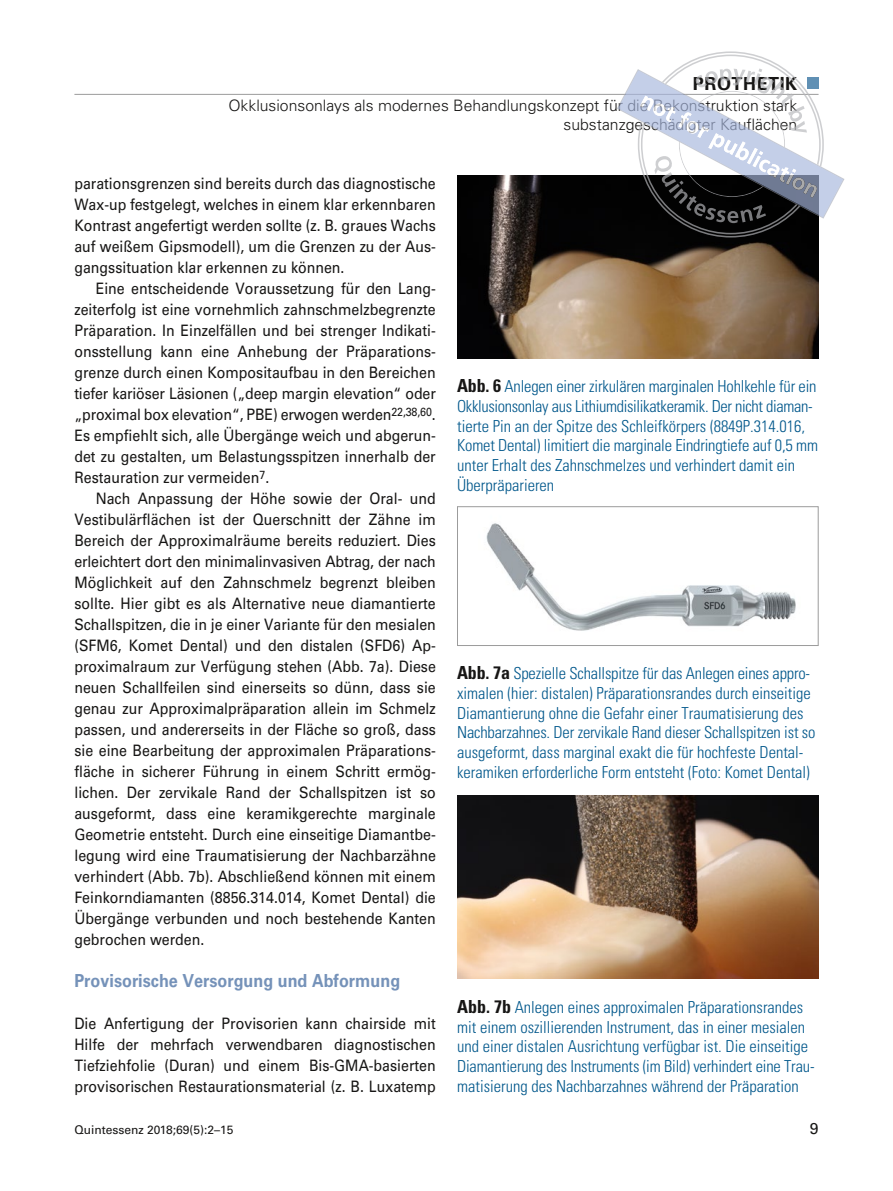
<style>
.page{position:relative;width:893px;height:1191px;background:#fff}
.page>*{position:absolute;margin:0;border:0;box-sizing:border-box;transform-origin:0 0}
.t1{font:700 18px "Univers LT Std";color:#7592b9;scale:.9 1}
.t2{font:700 18px "Univers LT Std";letter-spacing:.03em;color:#171615}
.t3{font:300 condensed 16.5px/19.8px "Univers LT Std";color:#00578b}
.t4{font:15.75px/21px "Univers LT Std";color:#171615;text-align:justify;scale:.9 1}
.t5{font:300 15.75px/18.9px "Univers LT Std";color:#171615;text-align:right}
.t6{font:15.75px "Univers LT Std";color:#171615}
.t7{font:12px "Univers LT Std";color:#171615}
.s1{font-weight:700;font-size:18px;color:#171615}
</style>
<div class="page">
<hr style="left:74px;top:94px;width:745px;height:1px;background:#9c9c9c">
<img style="left:457px;top:175px;width:362px;height:183px">
<img style="left:486px;top:523px;width:310px;height:108px">
<div style="left:457px;top:506px;width:362px;height:140px;border:1px solid #9c9c9c"></div>
<img style="left:457px;top:796px;width:362px;height:182px">
<svg style="left:617px;top:51px;width:227px;height:186px"></svg>
<p class="t2" style="left:693px;top:73px;width:106px">PROTHETIK</p>
<p class="t5" style="left:228px;top:96px;width:570px">Okklusionsonlays als modernes Behandlungskonzept für die Rekonstruktion stark substanzgeschädigter Kauflächen</p>
<p class="t4" style="left:74px;top:173px;width:403px">parationsgrenzen sind bereits durch das diagnostische Wax-up festgelegt, welches in einem klar erkennbaren Kontrast angefertigt werden sollte (z. B. graues Wachs auf weißem Gipsmodell), um die Grenzen zu der Aus&shy;gangssituation klar erkennen zu können.</p>
<p class="t4" style="left:74px;top:278px;width:403px;text-indent:21px">Eine entscheidende Voraussetzung für den Lang&shy;zeiterfolg ist eine vornehmlich zahnschmelzbegrenzte Präparation. In Einzelfällen und bei strenger Indikati&shy;onsstellung kann eine Anhebung der Präparations&shy;grenze durch einen Kompositaufbau in den Bereichen tiefer kariöser Läsionen („deep margin elevation“ oder „proximal box elevation“, PBE) erwogen werden<sup>22,38,60</sup>.<br>Es empfiehlt sich, alle Übergänge weich und abgerun&shy;det zu gestalten, um Belastungsspitzen innerhalb der Restauration zur vermeiden<sup>7</sup>.</p>
<p class="t4" style="left:74px;top:488px;width:403px;text-indent:21px">Nach Anpassung der Höhe sowie der Oral- und Vestibulärflächen ist der Querschnitt der Zähne im Bereich der Approximalräume bereits reduziert. Dies erleichtert dort den minimalinvasiven Abtrag, der nach Möglichkeit auf den Zahnschmelz begrenzt bleiben sollte. Hier gibt es als Alternative neue diamantierte Schallspitzen, die in je einer Variante für den mesialen (SFM6, Komet Dental) und den distalen (SFD6) Ap&shy;proximalraum zur Verfügung stehen (Abb. 7a). Diese neuen Schallfeilen sind einerseits so dünn, dass sie genau zur Approximalpräparation allein im Schmelz passen, und andererseits in der Fläche so groß, dass sie eine Bearbeitung der approximalen Präparations&shy;fläche in sicherer Führung in einem Schritt ermög&shy;lichen. Der zervikale Rand der Schallspitzen ist so ausgeformt, dass eine keramikgerechte marginale Geometrie entsteht. Durch eine einseitige Diamantbe&shy;legung wird eine Traumatisierung der Nachbarzähne verhindert (Abb. 7b). Abschließend können mit einem Feinkorndiamanten (8856.314.014, Komet Dental) die Übergänge verbunden und noch bestehende Kanten gebrochen werden.</p>
<p class="t1" style="left:74px;top:970px;width:363px">Provisorische Versorgung und Abformung</p>
<p class="t4" style="left:74px;top:1013px;width:403px">Die Anfertigung der Provisorien kann chairside mit Hilfe der mehrfach verwendbaren diagnostischen Tiefziehfolie (Duran) und einem Bis-GMA-basierten provisorischen Restaurationsmaterial (z. B. Luxatemp</p>
<p class="t3" style="left:457px;top:376px;width:363px"><span class="s1">Abb. 6</span> Anlegen einer zirkulären marginalen Hohlkehle für ein Okklusionsonlay aus Lithiumdisilikatkeramik. Der nicht diaman&shy;tierte Pin an der Spitze des Schleifkörpers (8849P.314.016, Komet Dental) limitiert die marginale Eindringtiefe auf 0,5 mm unter Erhalt des Zahnschmelzes und verhindert damit ein Überpräparieren</p>
<p class="t3" style="left:457px;top:663px;width:360px"><span class="s1">Abb. 7a</span> Spezielle Schallspitze für das Anlegen eines appro&shy;ximalen (hier: distalen) Präparationsrandes durch einseitige Diamantierung ohne die Gefahr einer Traumatisierung des Nachbarzahnes. Der zervikale Rand dieser Schallspitzen ist so ausgeformt, dass marginal exakt die für hochfeste Dental&shy;keramiken erforderliche Form entsteht (Foto: Komet Dental)</p>
<p class="t3" style="left:457px;top:997px;width:359px"><span class="s1">Abb. 7b</span> Anlegen eines approximalen Präparationsrandes mit einem oszillierenden Instrument, das in einer mesialen und einer distalen Ausrichtung verfügbar ist. Die einseitige Diamantierung des Instruments (im Bild) verhindert eine Trau&shy;matisierung des Nachbarzahnes während der Präparation</p>
<p class="t7" style="left:74px;top:1123px;width:161px">Quintessenz 2018;69(5):2–15</p>
<p class="t6" style="left:810px;top:1119px;width:10px">9</p>
</div>
